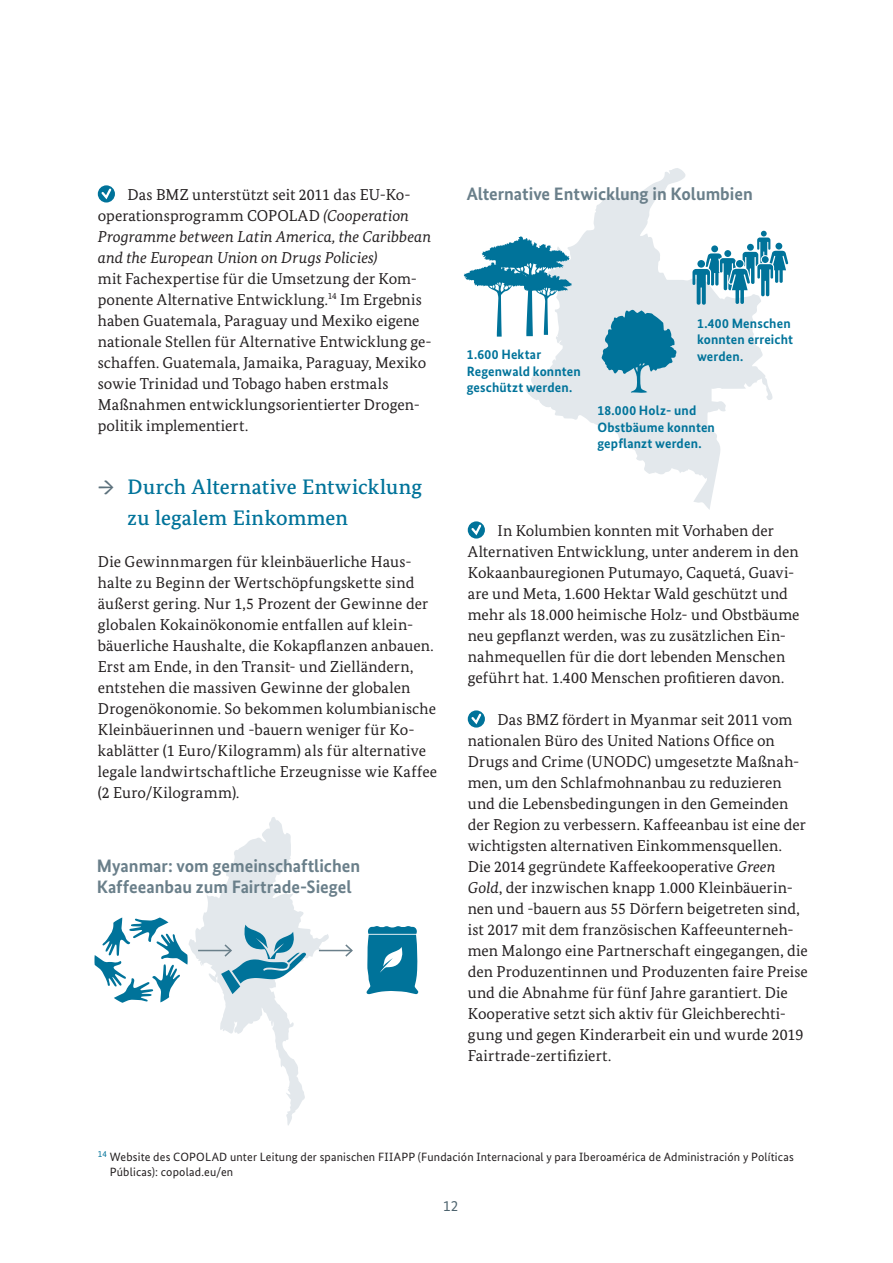
<style>
.page{position:relative;width:893px;height:1263px;background:#fff}
.page>*{position:absolute;margin:0;border:0;box-sizing:border-box;transform-origin:0 0}
.t1{font:500 21px/31.5px "Bundes Serif";letter-spacing:.01em;color:#00739a}
.t2{font:700 18px/21px "Bundes Sans";color:#6a7f8a}
.t3{font:15.75px/21px "Bundes Serif";letter-spacing:.005em;color:#231f20}
.t4{font:italic 15.75px/21px "Bundes Serif";letter-spacing:.005em;color:#231f20}
.t5{font:15px "Bundes Sans";color:#4d636e}
.t6{font:700 13.5px/16.5px "Bundes Sans";letter-spacing:.01em;color:#00739a}
.t7{font:12px/15px "Bundes Sans";letter-spacing:.015em;color:#231f20}
.s1{font-style:normal}
.s2{color:#5c717c}
.s3{font-style:italic}
</style>
<div class="page">
<svg style="left:98px;top:185px;width:17px;height:18px"></svg>
<svg style="left:99px;top:187px;width:14px;height:14px"></svg>
<svg style="left:468px;top:521px;width:17px;height:18px"></svg>
<svg style="left:469px;top:523px;width:14px;height:14px"></svg>
<svg style="left:468px;top:710px;width:17px;height:18px"></svg>
<svg style="left:469px;top:712px;width:14px;height:14px"></svg>
<hr style="left:319px;top:950px;width:33px;height:1px;background:#6a7f8a">
<svg style="left:344px;top:944px;width:9px;height:13px"></svg>
<svg style="left:525px;top:168px;width:247px;height:342px"></svg>
<svg style="left:94px;top:817px;width:235px;height:308px"></svg>
<svg style="left:366px;top:926px;width:53px;height:68px;background:#308dad"></svg>
<svg style="left:602px;top:309px;width:75px;height:85px;background:#64a6be"></svg>
<svg style="left:463px;top:236px;width:109px;height:101px"></svg>
<svg style="left:692px;top:231px;width:96px;height:74px"></svg>
<p class="t4" style="left:98px;top:183px;width:335px;text-indent:30px"><span class="s1">Das BMZ unterstützt seit 2011 das EU-Ko&shy;operationsprogramm COPOLAD</span> (Cooperation Programme between Latin America, the Caribbean and the European Union on Drugs Policies)</p>
<p class="t3" style="left:98px;top:267px;width:335px">mit Fachexpertise für die Umsetzung der Kom&shy;ponente Alternative Entwicklung.<sup>14</sup> Im Ergebnis haben Guatemala, Paraguay und Mexiko eigene nationale Stellen für Alternative Entwicklung ge&shy;schaffen. Guatemala, Jamaika, Paraguay, Mexiko sowie Trinidad und Tobago haben erstmals Maßnahmen entwicklungsorientierter Drogen&shy;politik implementiert.</p>
<h1 class="t1" style="left:128px;top:470px;width:296px;text-indent:-30px"><span class="s2">→</span> Durch Alternative Entwicklung zu legalem Einkommen</h1>
<p class="t3" style="left:98px;top:551px;width:341px">Die Gewinnmargen für kleinbäuerliche Haus&shy;halte zu Beginn der Wertschöpfungskette sind äußerst gering. Nur 1,5 Prozent der Gewinne der globalen Kokainökonomie entfallen auf klein&shy;bäuerliche Haushalte, die Kokapflanzen anbauen.<br>Erst am Ende, in den Transit- und Zielländern, entstehen die massiven Gewinne der globalen Drogenökonomie. So bekommen kolumbianische Kleinbäuerinnen und -bauern weniger für Ko&shy;kablätter (1 Euro/Kilogramm) als für alternative legale landwirtschaftliche Erzeugnisse wie Kaffee (2 Euro/Kilogramm).</p>
<p class="t2" style="left:97px;top:855px;width:265px">Myanmar: vom gemeinschaftlichen<br>Kaffeeanbau zum Fairtrade-Siegel</p>
<p class="t2" style="left:467px;top:183px;width:288px">Alternative Entwicklung in Kolumbien</p>
<p class="t6" style="left:467px;top:346px;width:116px">1.600 Hektar<br>Regenwald konnten geschützt werden.</p>
<p class="t6" style="left:697px;top:315px;width:98px">1.400 Menschen konnten erreicht werden.</p>
<p class="t6" style="left:597px;top:402px;width:119px">18.000 Holz- und<br>Obstbäume konnten gepflanzt werden.</p>
<p class="t3" style="left:468px;top:519px;width:333px;text-indent:30px">In Kolumbien konnten mit Vorhaben der Alternativen Entwicklung, unter anderem in den Kokaanbauregionen Putumayo, Caquetá, Guavi&shy;are und Meta, 1.600 Hektar Wald geschützt und mehr als 18.000 heimische Holz- und Obstbäume neu gepflanzt werden, was zu zusätzlichen Ein&shy;nahmequellen für die dort lebenden Menschen geführt hat. 1.400 Menschen profitieren davon.</p>
<p class="t3" style="left:468px;top:708px;width:342px;text-indent:30px">Das BMZ fördert in Myanmar seit 2011 vom nationalen Büro des United Nations Office on Drugs and Crime (UNODC) umgesetzte Maßnah&shy;men, um den Schlafmohnanbau zu reduzieren und die Lebensbedingungen in den Gemeinden der Region zu verbessern. Kaffeeanbau ist eine der wichtigsten alternativen Einkommensquellen.<br>Die 2014 gegründete Kaffeekooperative <span class="s3">Green Gold</span>, der inzwischen knapp 1.000 Kleinbäuerin&shy;nen und -bauern aus 55 Dörfern beigetreten sind, ist 2017 mit dem französischen Kaffeeunterneh&shy;men Malongo eine Partnerschaft eingegangen, die den Produzentinnen und Produzenten faire Preise und die Abnahme für fünf Jahre garantiert. Die Kooperative setzt sich aktiv für Gleichberechti&shy;gung und gegen Kinderarbeit ein und wurde 2019<br>Fairtrade-zertifiziert.</p>
<p class="t7" style="left:110px;top:1149px;width:685px;text-indent:-12px"><sup>14</sup> Website des COPOLAD unter Leitung der spanischen FIIAPP (Fundación Internacional y para Iberoamérica de Administración y Políticas<br>Públicas): copolad.eu/en</p>
<p class="t5" style="left:443px;top:1196px;width:16px">12</p>
</div>
